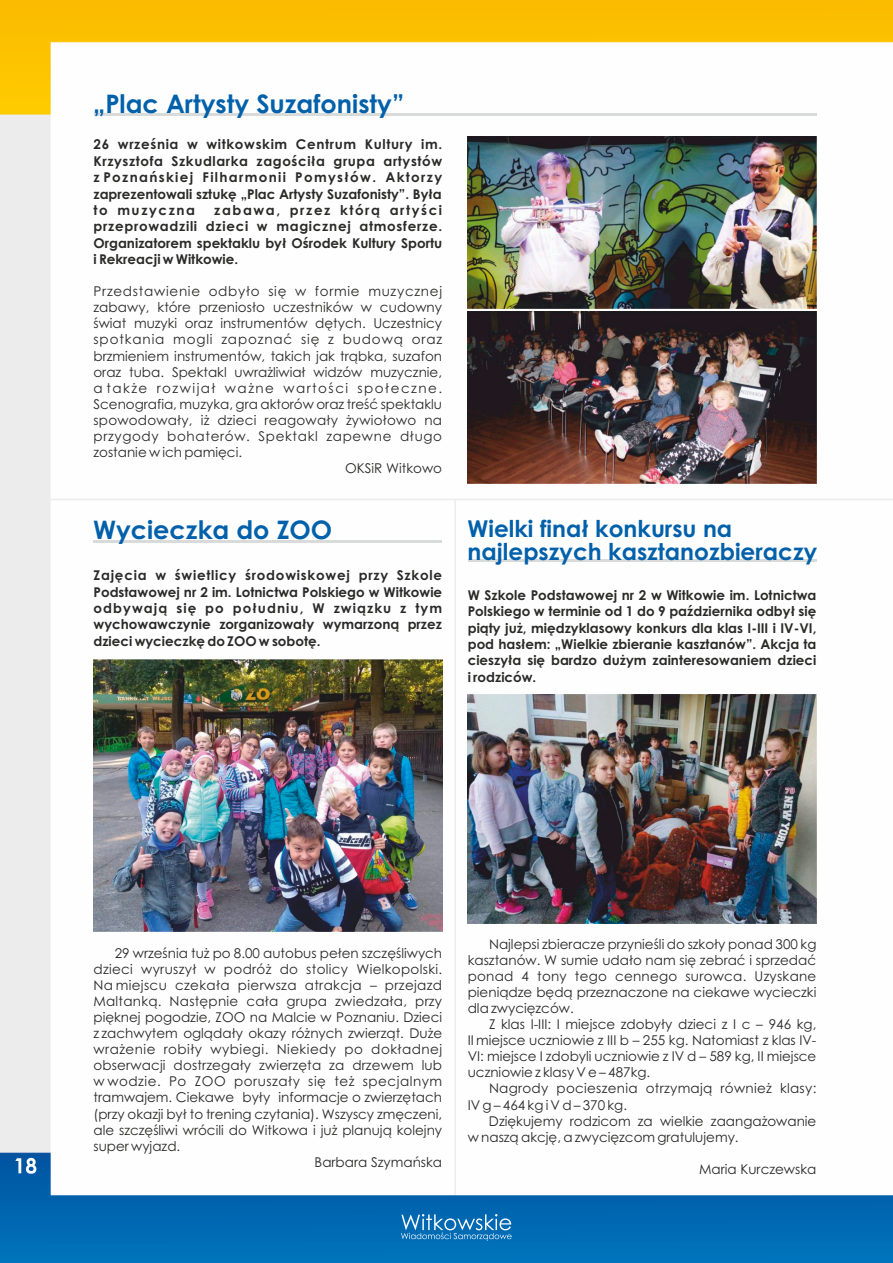
<style>
.page{position:relative;width:893px;height:1263px;background:#fff}
.page>*{position:absolute;margin:0;border:0;box-sizing:border-box;transform-origin:0 0}
.t1{font:700 25.5px "Century Gothic";color:#0060aa}
.t2{font:700 23.25px/22.5px "Century Gothic";color:#0060aa}
.t3{font:13.5px/16px "Century Gothic";color:#2a2a29;text-align:justify}
.t4{font:700 13.5px/16.4px "Century Gothic";color:#2a2a29;text-align:justify}
.t5{font:13.5px/16px "Century Gothic";letter-spacing:.02em;color:#2a2a29}
.t6{font:13.5px "Century Gothic";letter-spacing:.025em;color:#2a2a29}
.t7{font:13.5px "Century Gothic";letter-spacing:.035em;color:#2a2a29}
.t8{font:13.5px "Century Gothic";letter-spacing:.055em;color:#2a2a29}
.t9{font:13.5px "Century Gothic";letter-spacing:.05em;color:#2a2a29}
.t10{font:13.5px "Century Gothic";letter-spacing:.11em;color:#2a2a29}
.t11{font:13.5px "Century Gothic";letter-spacing:.065em;color:#2a2a29}
</style>
<div class="page">
<img style="left:0;top:0;width:893px;height:1263px">
<svg style="left:401px;top:1214px;width:111px;height:27px;background:#3287c1"></svg>
<svg style="left:15px;top:1158px;width:21px;height:16px"></svg>
<hr style="left:94px;top:540px;width:348px;height:2px;background:#d9dada">
<hr style="left:94px;top:114px;width:722px;height:2px;background:#d9dada">
<img style="left:468px;top:136px;width:349px;height:172px">
<img style="left:468px;top:312px;width:349px;height:172px">
<img style="left:94px;top:659px;width:348px;height:273px">
<hr style="left:468px;top:560px;width:348px;height:2px;background:#d9dada">
<hr style="left:50px;top:499px;width:843px;height:1px;background:#ececec">
<hr style="left:454px;top:499px;width:2px;height:696px;background:#ececec">
<img style="left:468px;top:695px;width:349px;height:228px">
<h1 class="t1" style="left:93px;top:94px;width:313px">„Plac Artysty Suzafonisty”</h1>
<p class="t4" style="left:94px;top:138px;width:350px">26 września w witkowskim Centrum Kultury im.<br>Krzysztofa Szkudlarka zagościła grupa artystów z Poznańskiej Filharmonii Pomysłów. Aktorzy zaprezentowali sztukę „Plac Artysty Suzafonisty”. Była to muzyczna</p>
<p class="t4" style="left:94px;top:203px;width:350px;text-indent:121px">zabawa, przez którą artyści przeprowadzili dzieci w magicznej atmosferze.<br>Organizatorem spektaklu był Ośrodek Kultury Sportu i Rekreacji w Witkowie.</p>
<p class="t8" style="left:94px;top:286px;width:350px">Przedstawienie odbyło się w formie muzycznej</p>
<p class="t3" style="left:93px;top:301px;width:350px">zabawy, które przeniosło uczestników w cudowny</p>
<p class="t3" style="left:93px;top:317px;width:350px">świat muzyki oraz instrumentów dętych. Uczestnicy</p>
<p class="t11" style="left:93px;top:334px;width:350px">spotkania mogli zapoznać się z budową oraz</p>
<p class="t3" style="left:93px;top:349px;width:350px">brzmieniem instrumentów, takich jak trąbka, suzafon</p>
<p class="t3" style="left:93px;top:365px;width:350px">oraz tuba. Spektakl uwrażliwiał widzów muzycznie,</p>
<p class="t10" style="left:93px;top:383px;width:350px">a także rozwijał ważne wartości społeczne.</p>
<p class="t3" style="left:93px;top:397px;width:350px">Scenografia, muzyka, gra aktorów oraz treść spektaklu</p>
<p class="t3" style="left:93px;top:413px;width:350px">spowodowały, iż dzieci reagowały żywiołowo na</p>
<p class="t9" style="left:93px;top:431px;width:350px">przygody bohaterów. Spektakl zapewne długo</p>
<p class="t3" style="left:93px;top:445px;width:150px">zostanie w ich pamięci.</p>
<p class="t3" style="left:345px;top:461px;width:98px">OKSiR Witkowo</p>
<h1 class="t1" style="left:93px;top:520px;width:241px">Wycieczka do ZOO</h1>
<p class="t4" style="left:94px;top:568px;width:350px">Zajęcia w świetlicy środowiskowej przy Szkole Podstawowej nr 2 im. Lotnictwa Polskiego w Witkowie odbywają się po południu, W związku z tym wychowawczynie zorganizowały wymarzoną przez dzieci wycieczkę do ZOO w sobotę.</p>
<h2 class="t2" style="left:468px;top:520px;width:351px">Wielki finał konkursu na najlepszych kasztanozbieraczy</h2>
<p class="t4" style="left:468px;top:588px;width:350px">W Szkole Podstawowej nr 2 w Witkowie im. Lotnictwa Polskiego w terminie od 1 do 9 października odbył się piąty już, międzyklasowy konkurs dla klas I-III i IV-VI, pod hasłem: „Wielkie zbieranie kasztanów”. Akcja ta cieszyła się bardzo dużym zainteresowaniem dzieci i rodziców.</p>
<p class="t3" style="left:115px;top:946px;width:329px">29 września tuż po 8.00 autobus pełen szczęśliwych</p>
<p class="t6" style="left:94px;top:964px;width:350px">dzieci wyruszył w podróż do stolicy Wielkopolski.</p>
<p class="t6" style="left:94px;top:980px;width:350px">Na miejscu czekała pierwsza atrakcja – przejazd</p>
<p class="t5" style="left:94px;top:994px;width:350px">Maltanką. Następnie cała grupa zwiedzała, przy</p>
<p class="t3" style="left:93px;top:1010px;width:350px">pięknej pogodzie, ZOO na Malcie w Poznaniu. Dzieci</p>
<p class="t3" style="left:93px;top:1026px;width:350px">z zachwytem oglądały okazy różnych zwierząt. Duże</p>
<p class="t7" style="left:93px;top:1044px;width:350px">wrażenie robiły wybiegi. Niekiedy po dokładnej</p>
<p class="t3" style="left:93px;top:1058px;width:350px">obserwacji dostrzegały zwierzęta za drzewem lub</p>
<p class="t7" style="left:93px;top:1076px;width:350px">w wodzie. Po ZOO poruszały się też specjalnym</p>
<p class="t3" style="left:93px;top:1091px;width:350px">tramwajem. Ciekawe były informacje o zwierzętach</p>
<p class="t3" style="left:93px;top:1107px;width:350px">(przy okazji był to trening czytania). Wszyscy zmęczeni,</p>
<p class="t3" style="left:93px;top:1123px;width:350px">ale szczęśliwi wrócili do Witkowa i już planują kolejny</p>
<p class="t3" style="left:93px;top:1139px;width:88px">super wyjazd.</p>
<p class="t3" style="left:315px;top:1155px;width:129px">Barbara Szymańska</p>
<p class="t3" style="left:468px;top:937px;width:350px;text-indent:21px">Najlepsi zbieracze przynieśli do szkoły ponad 300 kg kasztanów. W sumie udało nam się zebrać i sprzedać ponad 4 tony tego cennego surowca. Uzyskane pieniądze będą przeznaczone na ciekawe wycieczki dla zwycięzców.</p>
<p class="t3" style="left:468px;top:1017px;width:350px;text-indent:21px">Z klas I-III: I miejsce zdobyły dzieci z I c – 946 kg, II miejsce uczniowie z III b – 255 kg. Natomiast z klas IV-VI: miejsce I zdobyli uczniowie z IV d – 589 kg, II miejsce uczniowie z klasy V e – 487kg.</p>
<p class="t5" style="left:468px;top:1082px;width:350px;text-indent:21px">Nagrody pocieszenia otrzymają również klasy:<br>IV g – 464 kg i V d – 370 kg.</p>
<p class="t3" style="left:468px;top:1114px;width:350px;text-indent:21px">Dziękujemy rodzicom za wielkie zaangażowanie w naszą akcję, a zwycięzcom gratulujemy.</p>
<p class="t3" style="left:699px;top:1162px;width:119px">Maria Kurczewska</p>
</div>
